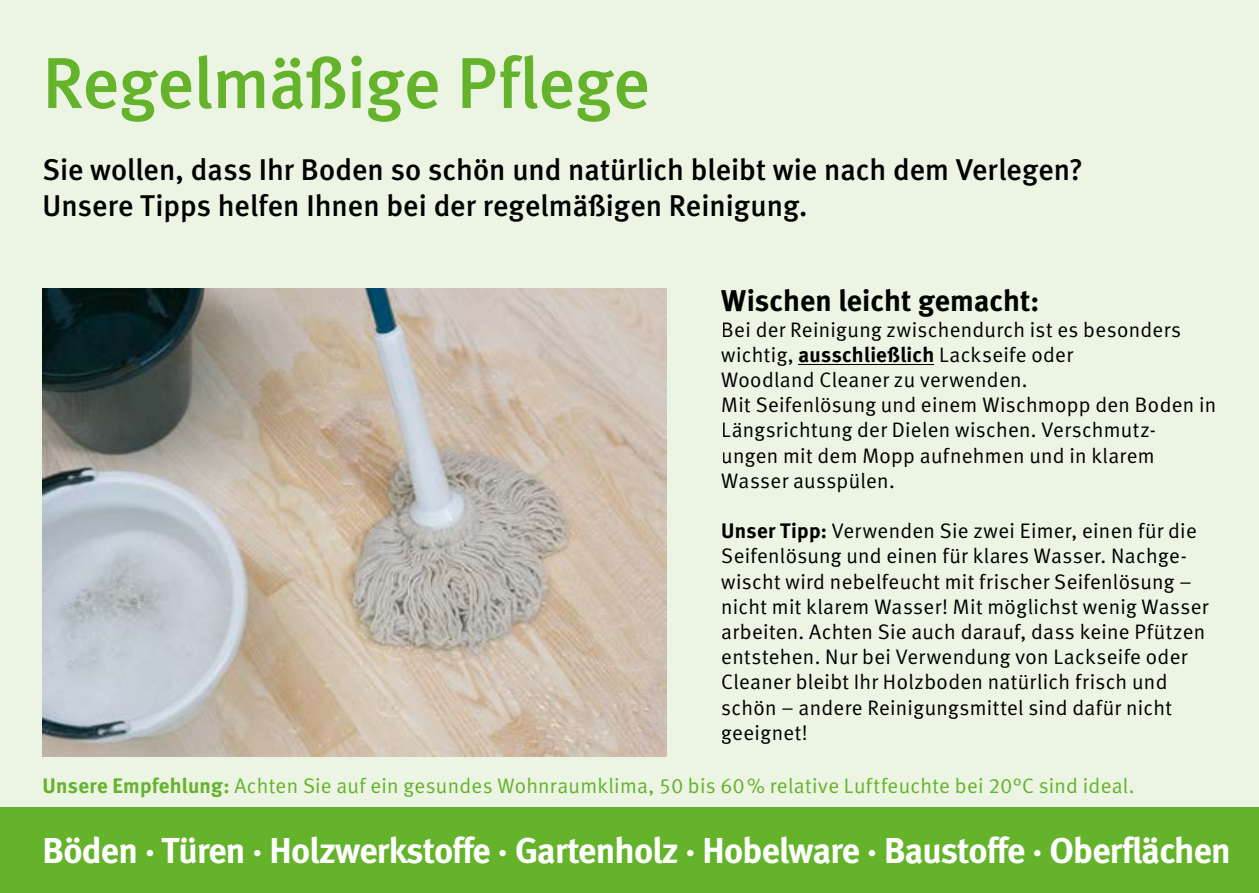
<style>
.page{position:relative;width:1259px;height:893px;background:#ecf4e3}
.page>*{position:absolute;margin:0;border:0;box-sizing:border-box;transform-origin:0 0}
.t1{font:72px "Meta Medium LF";letter-spacing:-.005em;color:#64b32b}
.t2{font:36px "Meta Bold LF";letter-spacing:-.02em;color:#fff}
.t3{font:30px/36px "Meta Medium LF";color:#000}
.t4{font:30px "Meta Bold LF";color:#000}
.t5{font:21px/25.2px "Meta Normal LF";letter-spacing:.015em;color:#000}
.t6{font:21px "Meta Normal LF";letter-spacing:.015em;color:#64b32b}
.s1{font-family:"Meta Bold LF"}
</style>
<div class="page">
<div style="left:0;top:808px;width:1259px;height:85px;background:#64b32b"></div>
<img style="left:43px;top:288px;width:623px;height:468px">
<hr style="left:798px;top:364px;width:136px;height:1px;background:#000">
<h1 class="t1" style="left:43px;top:41px;width:609px">Regelmäßige Pflege</h1>
<h3 class="t3" style="left:43px;top:151px;width:1042px">Sie wollen, dass Ihr Boden so schön und natürlich bleibt wie nach dem Verlegen?<br>Unsere Tipps helfen Ihnen bei der regelmäßigen Reinigung.</h3>
<h3 class="t4" style="left:721px;top:283px;width:319px">Wischen leicht gemacht:</h3>
<p class="t5" style="left:721px;top:316px;width:496px">Bei der Reinigung zwischendurch ist es besonders wichtig, <span class="s1">ausschließlich</span> Lackseife oder<br>Woodland Cleaner zu verwenden.<br>Mit Seifenlösung und einem Wischmopp den Boden in Längsrichtung der Dielen wischen. Verschmutz&shy;ungen mit dem Mopp aufnehmen und in klarem Wasser ausspülen.</p>
<p class="t5" style="left:721px;top:518px;width:489px"><span class="s1">Unser Tipp:</span> Verwenden Sie zwei Eimer, einen für die Seifenlösung und einen für klares Wasser. Nachge&shy;wischt wird nebelfeucht mit frischer Seifenlösung – nicht mit klarem Wasser! Mit möglichst wenig Wasser arbeiten. Achten Sie auch darauf, dass keine Pfützen entstehen. Nur bei Verwendung von Lackseife oder Cleaner bleibt Ihr Holzboden natürlich frisch und schön – andere Reinigungsmittel sind dafür nicht geeignet!</p>
<p class="t6" style="left:43px;top:773px;width:1093px"><span class="s1">Unsere Empfehlung:</span> Achten Sie auf ein gesundes Wohnraumklima, 50 bis 60 % relative Luftfeuchte bei 20°C sind ideal.</p>
<h2 class="t2" style="left:43px;top:829px;width:1189px">Böden · Türen · Holzwerkstoffe · Gartenholz · Hobelware · Baustoffe · Oberflächen</h2>
</div>
